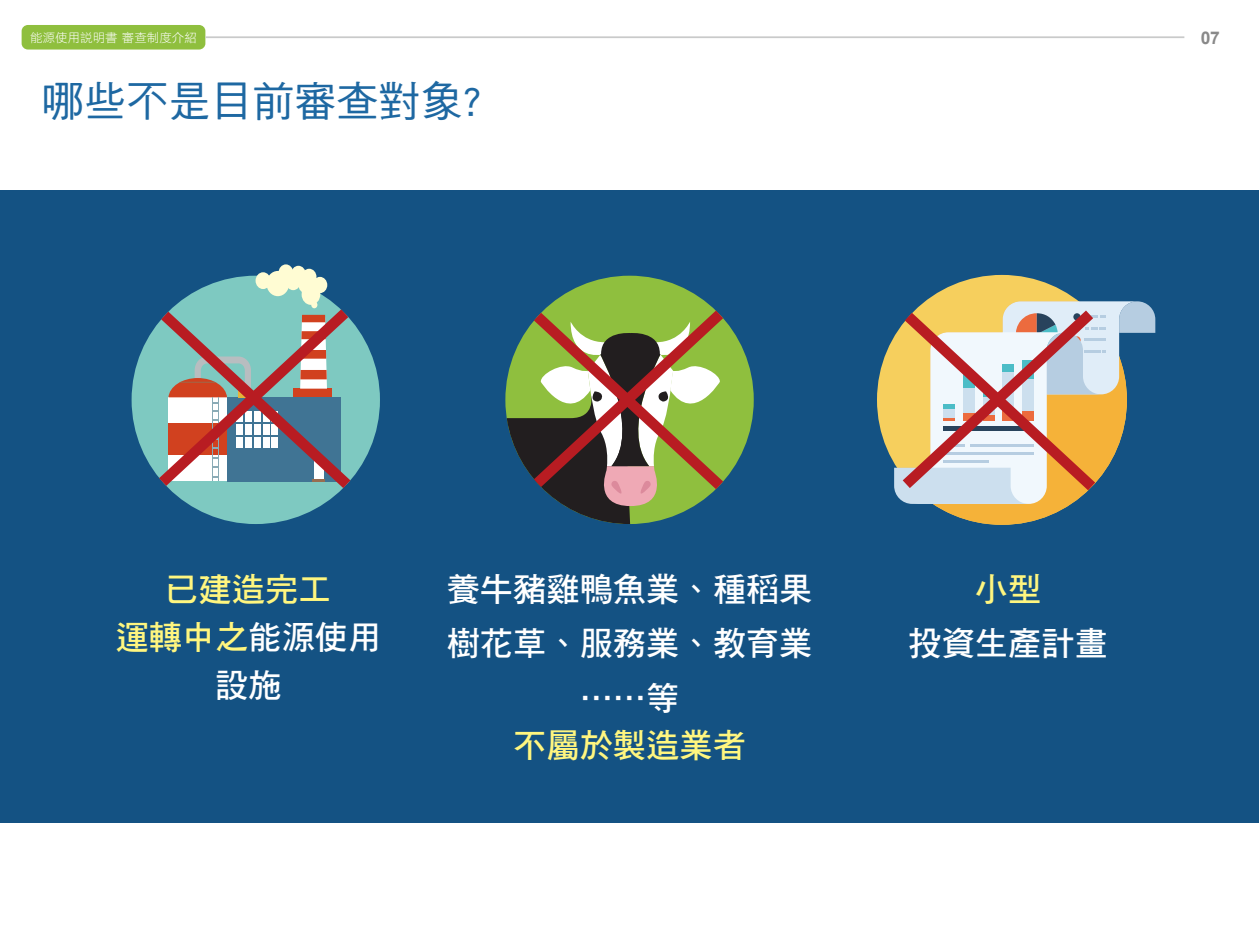
<style>
.page{position:relative;width:1259px;height:945px;background:#fff}
.page>*{position:absolute;margin:0;border:0;box-sizing:border-box;transform-origin:0 0}
.t1{font:42px "DF Hei Std W5";color:#1e68a2}
.t2{font:33.25px/54.2px "DF Hei Std W7";color:#fff;text-align:center}
.t3{font:33.25px/47.8px "DF Hei Std W7";color:#fff67f;text-align:center}
.t4{font:700 17.5px "Arial";color:#898989}
.t5{font:12.25px "DF Hei Std W3";color:#fff}
.s1{color:#fff}
</style>
<div class="page">
<div style="left:0;top:190px;width:1259px;height:633px;background:#145283"></div>
<div style="left:877px;top:275px;width:250px;height:250px;background:#f6cf5d;border-radius:50%"></div>
<svg style="left:933px;top:504px;width:138px;height:21px;fill:#f5b239"></svg>
<div style="left:505px;top:276px;width:249px;height:248px;background:#8fbf3e;border-radius:50%"></div>
<div style="left:132px;top:276px;width:248px;height:248px;background:#7ec9c1;border-radius:50%"></div>
<div style="left:256px;top:272px;width:15px;height:17px;background:#fffcd3;border-radius:50%"></div>
<div style="left:266px;top:271px;width:23px;height:25px;background:#fffcd3;border-radius:50%"></div>
<div style="left:279px;top:264px;width:14px;height:17px;background:#fffcd3;border-radius:50%"></div>
<div style="left:286px;top:274px;width:14px;height:16px;background:#fffcd3;border-radius:50%"></div>
<div style="left:291px;top:266px;width:15px;height:16px;background:#fffcd3;border-radius:50%"></div>
<div style="left:302px;top:269px;width:14px;height:16px;background:#fffcd3;border-radius:50%"></div>
<div style="left:298px;top:277px;width:15px;height:16px;background:#fffcd3;border-radius:50%"></div>
<div style="left:313px;top:277px;width:14px;height:16px;background:#fffcd3;border-radius:50%"></div>
<div style="left:302px;top:284px;width:18px;height:21px;background:#fffcd3;border-radius:50%"></div>
<svg style="left:148px;top:298px;width:214px;height:201px"></svg>
<svg style="left:507px;top:300px;width:227px;height:224px"></svg>
<svg style="left:891px;top:300px;width:264px;height:204px"></svg>
<div style="left:22px;top:25px;width:183px;height:25px;background:#8fbf3e;border-radius:6px"></div>
<hr style="left:205px;top:36px;width:979px;height:2px;background:#c9caca">
<p class="t5" style="left:30px;top:31px;width:168px">能源使用說明書 審查制度介紹</p>
<p class="t4" style="left:1201px;top:25px;width:21px">07</p>
<p class="t1" style="left:42px;top:78px;width:441px">哪些不是目前審查對象?</p>
<p class="t3" style="left:115px;top:565px;width:267px">已建造完工<br>運轉中之<span class="s1">能源使用設施</span></p>
<p class="t2" style="left:447px;top:561px;width:367px">養牛豬雞鴨魚業、種稻果樹花草、服務業、教育業⋯⋯等</p>
<p class="t3" style="left:513px;top:721px;width:234px">不屬於製造業者</p>
<p class="t3" style="left:975px;top:565px;width:68px">小型</p>
<p class="t2" style="left:908px;top:616px;width:201px">投資生產計畫</p>
</div>
